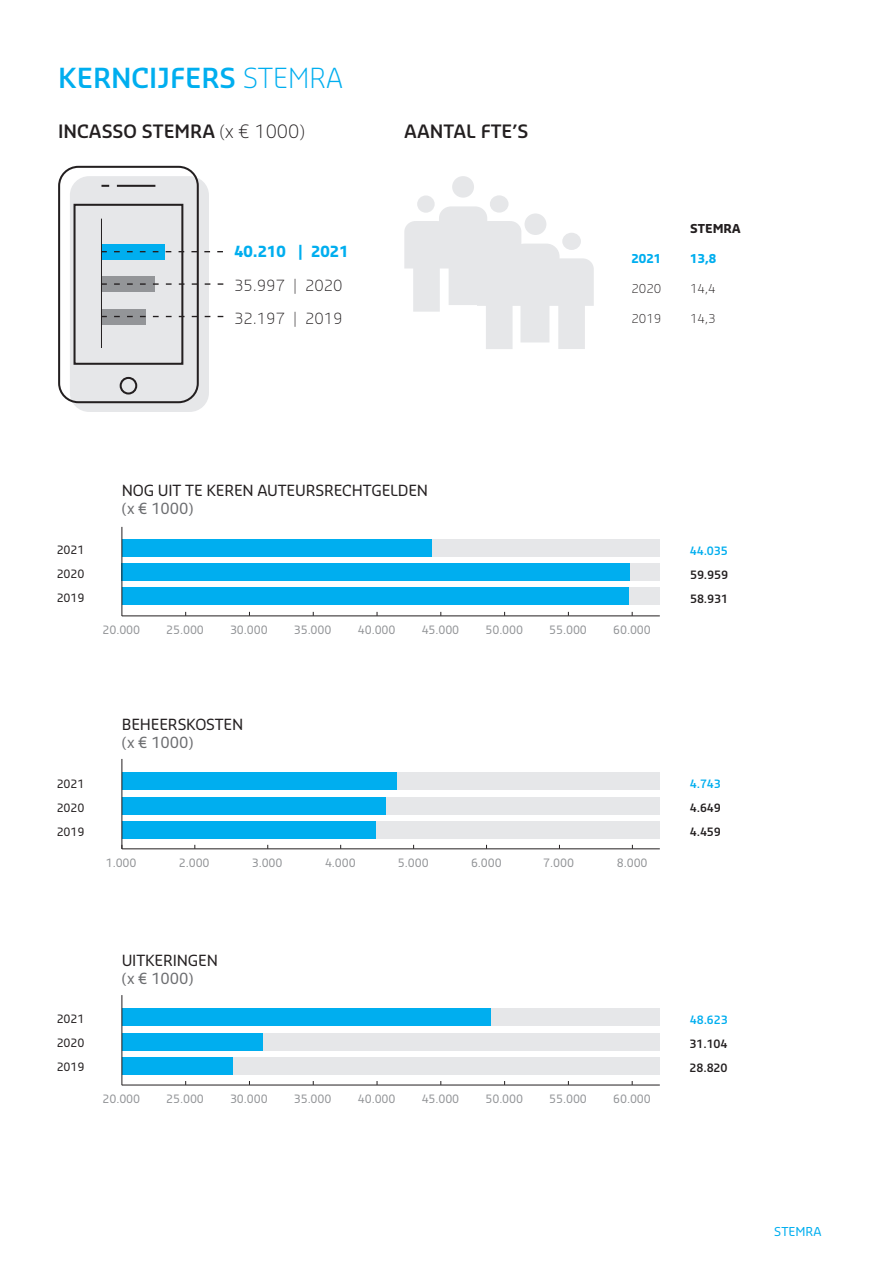
<style>
.page{position:relative;width:893px;height:1263px;background:#fff}
.page>*{position:absolute;margin:0;border:0;box-sizing:border-box;transform-origin:0 0}
._2016_jv_titels{font:600 27px "Sansa Pro";color:#00aeef}
.txt_bij_iconen{font:600 18px "Sansa Pro";color:#231f20}
._2016_jv_platte_text{font:15px "Sansa Pro";letter-spacing:-.01em;color:#231f20}
._2016_jv_platte_text-2{font:15px "Sansa Pro";letter-spacing:-.01em;color:#6c6d70}
.t1{font:300 15px "Sansa Pro";color:#231f20}
.t2{font:700 15px "Sansa Pro";color:#00aeef}
.t3{font:300 12px "Sansa Pro";color:#231f20}
.t4{font:700 12px "Sansa Pro";color:#00aeef}
.t5{font:700 12px "Sansa Pro";color:#231f20}
.t6{font:12px "Sansa Pro";color:#00aeef}
._2016_jv_platte_text-3{font:11.25px "Sansa Pro";letter-spacing:-.01em;color:#939598}
._2016_jv_platte_text-4{font:11.25px "Sansa Pro";letter-spacing:-.01em;color:#231f20}
._2016_jv_platte_text-5{font:600 11.25px "Sansa Pro";letter-spacing:-.01em;color:#231f20}
._2016_jv_platte_text-6{font:600 11.25px "Sansa Pro";letter-spacing:-.01em;color:#00aeef}
.s1{font-weight:300}
</style>
<div class="page">
<div style="left:70px;top:176px;width:139px;height:236px;background:#e6e7e9;border-radius:19px"></div>
<svg style="left:58px;top:165px;width:165px;height:239px"></svg>
<hr style="left:101px;top:219px;width:1px;height:129px;background:#231f20">
<svg style="left:404px;top:176px;width:190px;height:173px"></svg>
<hr style="left:122px;top:616px;width:538px;height:1px;background:#231f20">
<div style="left:122px;top:588px;width:538px;height:17px;background:#e6e7e9"></div>
<div style="left:122px;top:564px;width:538px;height:17px;background:#e6e7e9"></div>
<div style="left:122px;top:539px;width:538px;height:17px;background:#e6e7e9"></div>
<div style="left:122px;top:588px;width:506px;height:17px;background:#00aeef"></div>
<div style="left:122px;top:564px;width:508px;height:17px;background:#00aeef"></div>
<div style="left:122px;top:539px;width:309px;height:17px;background:#00aeef"></div>
<hr style="left:122px;top:848px;width:538px;height:1px;background:#231f20">
<div style="left:122px;top:821px;width:538px;height:17px;background:#e6e7e9"></div>
<div style="left:122px;top:797px;width:538px;height:17px;background:#e6e7e9"></div>
<div style="left:122px;top:773px;width:538px;height:17px;background:#e6e7e9"></div>
<div style="left:122px;top:821px;width:253px;height:17px;background:#00aeef"></div>
<div style="left:122px;top:797px;width:264px;height:17px;background:#00aeef"></div>
<div style="left:122px;top:773px;width:274px;height:17px;background:#00aeef"></div>
<div style="left:122px;top:1057px;width:538px;height:17px;background:#e6e7e9"></div>
<div style="left:122px;top:1033px;width:538px;height:17px;background:#e6e7e9"></div>
<div style="left:122px;top:1009px;width:538px;height:17px;background:#e6e7e9"></div>
<hr style="left:122px;top:1085px;width:538px;height:1px;background:#231f20">
<div style="left:122px;top:1057px;width:111px;height:17px;background:#00aeef"></div>
<div style="left:122px;top:1033px;width:140px;height:17px;background:#00aeef"></div>
<div style="left:122px;top:1009px;width:369px;height:17px;background:#00aeef"></div>
<hr style="left:122px;top:995px;width:1px;height:90px;background:#231f20">
<hr style="left:122px;top:759px;width:1px;height:90px;background:#231f20">
<hr style="left:122px;top:527px;width:1px;height:89px;background:#231f20">
<p class="_2016_jv_titels" style="left:58px;top:60px;width:286px">KERNCIJFERS <span class="s1">STEMRA</span></p>
<p class="txt_bij_iconen" style="left:58px;top:119px;width:248px">INCASSO STEMRA <span class="s1">(x € 1000)</span></p>
<p class="t2" style="left:234px;top:242px;width:116px">40.210 | 2021</p>
<p class="t1" style="left:234px;top:275px;width:110px">35.997 | 2020</p>
<p class="t1" style="left:234px;top:308px;width:110px">32.197 | 2019</p>
<p class="txt_bij_iconen" style="left:404px;top:119px;width:126px">AANTAL FTE’S</p>
<p class="t4" style="left:631px;top:251px;width:31px">2021</p>
<p class="t3" style="left:631px;top:281px;width:31px">2020</p>
<p class="t3" style="left:631px;top:311px;width:31px">2019</p>
<p class="t5" style="left:690px;top:221px;width:52px">STEMRA</p>
<p class="t4" style="left:690px;top:251px;width:28px">13,8</p>
<p class="t3" style="left:690px;top:281px;width:27px">14,4</p>
<p class="t3" style="left:690px;top:311px;width:27px">14,3</p>
<p class="_2016_jv_platte_text-4" style="left:57px;top:542px;width:29px">2021</p>
<p class="_2016_jv_platte_text-4" style="left:57px;top:566px;width:29px">2020</p>
<p class="_2016_jv_platte_text-4" style="left:57px;top:590px;width:29px">2019</p>
<p class="_2016_jv_platte_text" style="left:122px;top:481px;width:308px">NOG UIT TE KEREN AUTEURSRECHTGELDEN</p>
<p class="_2016_jv_platte_text-2" style="left:122px;top:499px;width:73px">(x € 1000)</p>
<p class="_2016_jv_platte_text-3" style="left:103px;top:622px;width:39px">20.000</p>
<p class="_2016_jv_platte_text-3" style="left:166px;top:622px;width:39px">25.000</p>
<p class="_2016_jv_platte_text-3" style="left:230px;top:622px;width:39px">30.000</p>
<p class="_2016_jv_platte_text-3" style="left:294px;top:622px;width:39px">35.000</p>
<p class="_2016_jv_platte_text-3" style="left:358px;top:622px;width:39px">40.000</p>
<p class="_2016_jv_platte_text-3" style="left:422px;top:622px;width:39px">45.000</p>
<p class="_2016_jv_platte_text-3" style="left:485px;top:622px;width:39px">50.000</p>
<p class="_2016_jv_platte_text-3" style="left:549px;top:622px;width:39px">55.000</p>
<p class="_2016_jv_platte_text-3" style="left:613px;top:622px;width:39px">60.000</p>
<p class="_2016_jv_platte_text-4" style="left:57px;top:776px;width:29px">2021</p>
<p class="_2016_jv_platte_text-4" style="left:57px;top:800px;width:29px">2020</p>
<p class="_2016_jv_platte_text-4" style="left:57px;top:824px;width:29px">2019</p>
<p class="_2016_jv_platte_text" style="left:122px;top:714px;width:123px">BEHEERSKOSTEN</p>
<p class="_2016_jv_platte_text-2" style="left:122px;top:732px;width:73px">(x € 1000)</p>
<p class="_2016_jv_platte_text-3" style="left:106px;top:855px;width:32px">1.000</p>
<p class="_2016_jv_platte_text-3" style="left:179px;top:855px;width:32px">2.000</p>
<p class="_2016_jv_platte_text-3" style="left:252px;top:855px;width:32px">3.000</p>
<p class="_2016_jv_platte_text-3" style="left:325px;top:855px;width:32px">4.000</p>
<p class="_2016_jv_platte_text-3" style="left:398px;top:855px;width:32px">5.000</p>
<p class="_2016_jv_platte_text-3" style="left:471px;top:855px;width:32px">6.000</p>
<p class="_2016_jv_platte_text-3" style="left:543px;top:855px;width:32px">7.000</p>
<p class="_2016_jv_platte_text-3" style="left:617px;top:855px;width:32px">8.000</p>
<p class="_2016_jv_platte_text-4" style="left:57px;top:1012px;width:29px">2021</p>
<p class="_2016_jv_platte_text-4" style="left:57px;top:1036px;width:29px">2020</p>
<p class="_2016_jv_platte_text-4" style="left:57px;top:1060px;width:29px">2019</p>
<p class="_2016_jv_platte_text" style="left:122px;top:950px;width:98px">UITKERINGEN</p>
<p class="_2016_jv_platte_text-2" style="left:122px;top:968px;width:73px">(x € 1000)</p>
<p class="_2016_jv_platte_text-3" style="left:103px;top:1091px;width:39px">20.000</p>
<p class="_2016_jv_platte_text-3" style="left:166px;top:1091px;width:39px">25.000</p>
<p class="_2016_jv_platte_text-3" style="left:230px;top:1091px;width:39px">30.000</p>
<p class="_2016_jv_platte_text-3" style="left:294px;top:1091px;width:39px">35.000</p>
<p class="_2016_jv_platte_text-3" style="left:358px;top:1091px;width:39px">40.000</p>
<p class="_2016_jv_platte_text-3" style="left:422px;top:1091px;width:39px">45.000</p>
<p class="_2016_jv_platte_text-3" style="left:485px;top:1091px;width:39px">50.000</p>
<p class="_2016_jv_platte_text-3" style="left:549px;top:1091px;width:39px">55.000</p>
<p class="_2016_jv_platte_text-3" style="left:613px;top:1091px;width:39px">60.000</p>
<p class="_2016_jv_platte_text-6" style="left:690px;top:543px;width:39px">44.035</p>
<p class="_2016_jv_platte_text-5" style="left:690px;top:567px;width:39px">59.959</p>
<p class="_2016_jv_platte_text-5" style="left:690px;top:591px;width:39px">58.931</p>
<p class="_2016_jv_platte_text-6" style="left:690px;top:777px;width:33px">4.743</p>
<p class="_2016_jv_platte_text-5" style="left:690px;top:801px;width:33px">4.649</p>
<p class="_2016_jv_platte_text-5" style="left:690px;top:825px;width:33px">4.459</p>
<p class="_2016_jv_platte_text-6" style="left:690px;top:1012px;width:39px">48.623</p>
<p class="_2016_jv_platte_text-5" style="left:690px;top:1036px;width:39px">31.104</p>
<p class="_2016_jv_platte_text-5" style="left:690px;top:1060px;width:39px">28.820</p>
<p class="t6" style="left:774px;top:1224px;width:49px">STEMRA</p>
</div>
